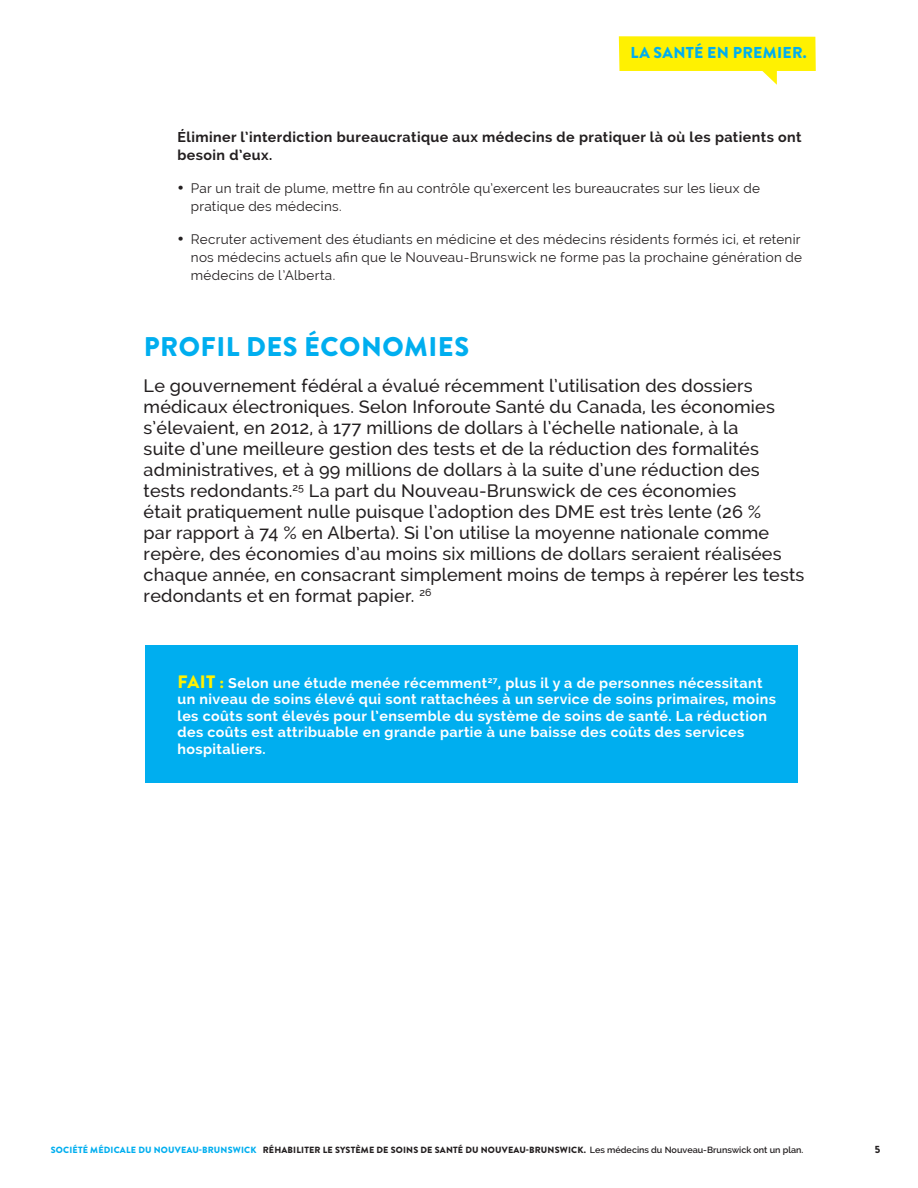
<style>
.page{position:relative;width:918px;height:1188px;background:#fff}
.page>*{position:absolute;margin:0;border:0;box-sizing:border-box;transform-origin:0 0}
.t1{font:900 27px "Brandon Grotesque";letter-spacing:.02em;color:#00aeef}
.t2{font:500 18px/21px "Raleway";letter-spacing:.01em;color:#231f20}
.t3{font:900 15.75px "Brandon Grotesque";letter-spacing:.02em;color:#00aeef}
.Fact{font:700 14.25px/16.5px "Raleway";letter-spacing:.03em;color:#fff}
.bold_on_a_bullet{font:700 14.25px/18px "Raleway";letter-spacing:.03em;color:#231f20}
.t4{font:13.5px/18px "Raleway";letter-spacing:.02em;color:#231f20}
.t5{font:900 10.5px "Brandon Grotesque";color:#231f20}
.t6{font:900 9px "Brandon Grotesque";letter-spacing:.02em;color:#231f20}
.s1{font-family:"Brandon Grotesque";font-weight:900;font-size:18px;color:#fff101}
.s2{color:#00aeef}
.s3{font-family:"Raleway";font-weight:600}
</style>
<div class="page">
<svg style="left:619px;top:36px;width:197px;height:49px"></svg>
<div style="left:146px;top:646px;width:652px;height:137px;background:#00aeef"></div>
<p class="t3" style="left:631px;top:42px;width:178px">LA SANTÉ EN PREMIER.</p>
<p class="bold_on_a_bullet" style="left:177px;top:128px;width:626px">Éliminer l’interdiction bureaucratique aux médecins de pratiquer là où les patients ont besoin d’eux.</p>
<p class="t4" style="left:191px;top:179px;width:571px;text-indent:-14px">• Par un trait de plume, mettre fin au contrôle qu’exercent les bureaucrates sur les lieux de pratique des médecins.</p>
<p class="t4" style="left:191px;top:230px;width:613px;text-align:justify;text-indent:-14px">• Recruter activement des étudiants en médicine et des médecins résidents formés ici, et retenir nos médecins actuels afin que le Nouveau‑Brunswick ne forme pas la prochaine génération de médecins de l’Alberta.</p>
<p class="t1" style="left:144px;top:328px;width:327px">PROFIL DES ÉCONOMIES</p>
<p class="t2" style="left:144px;top:376px;width:662px">Le gouvernement fédéral a évalué récemment l’utilisation des dossiers médicaux électroniques. Selon Inforoute Santé du Canada, les économies s’élevaient, en 2012, à 177 millions de dollars à l’échelle nationale, à la<br>suite d’une meilleure gestion des tests et de la réduction des formalités administratives, et à 99 millions de dollars à la suite d’une réduction des tests redondants.<sup>25</sup> La part du Nouveau‑Brunswick de ces économies<br>était pratiquement nulle puisque l’adoption des DME est très lente (26 %<br>par rapport à 74 % en Alberta). Si l’on utilise la moyenne nationale comme repère, des économies d’au moins six millions de dollars seraient réalisées chaque année, en consacrant simplement moins de temps à repérer les tests redondants et en format papier. <sup>26</sup></p>
<p class="Fact" style="left:177px;top:675px;width:600px"><span class="s1">FAIT :</span> Selon une étude menée récemment<sup>27</sup>, plus il y a de personnes nécessitant un niveau de soins élevé qui sont rattachées à un service de soins primaires, moins les coûts sont élevés pour l’ensemble du système de soins de santé. La réduction des coûts est attribuable en grande partie à une baisse des coûts des services hospitaliers.</p>
<p class="t6" style="left:51px;top:1144px;width:754px"><span class="s2">SOCIÉTÉ MÉDICALE DU NOUVEAU-BRUNSWICK</span> RÉHABILITER LE SYSTÈME DE SOINS DE SANTÉ DU NOUVEAU-BRUNSWICK. <span class="s3">Les médecins du Nouveau-Brunswick ont un plan.</span></p>
<p class="t5" style="left:875px;top:1142px;width:7px">5</p>
</div>
